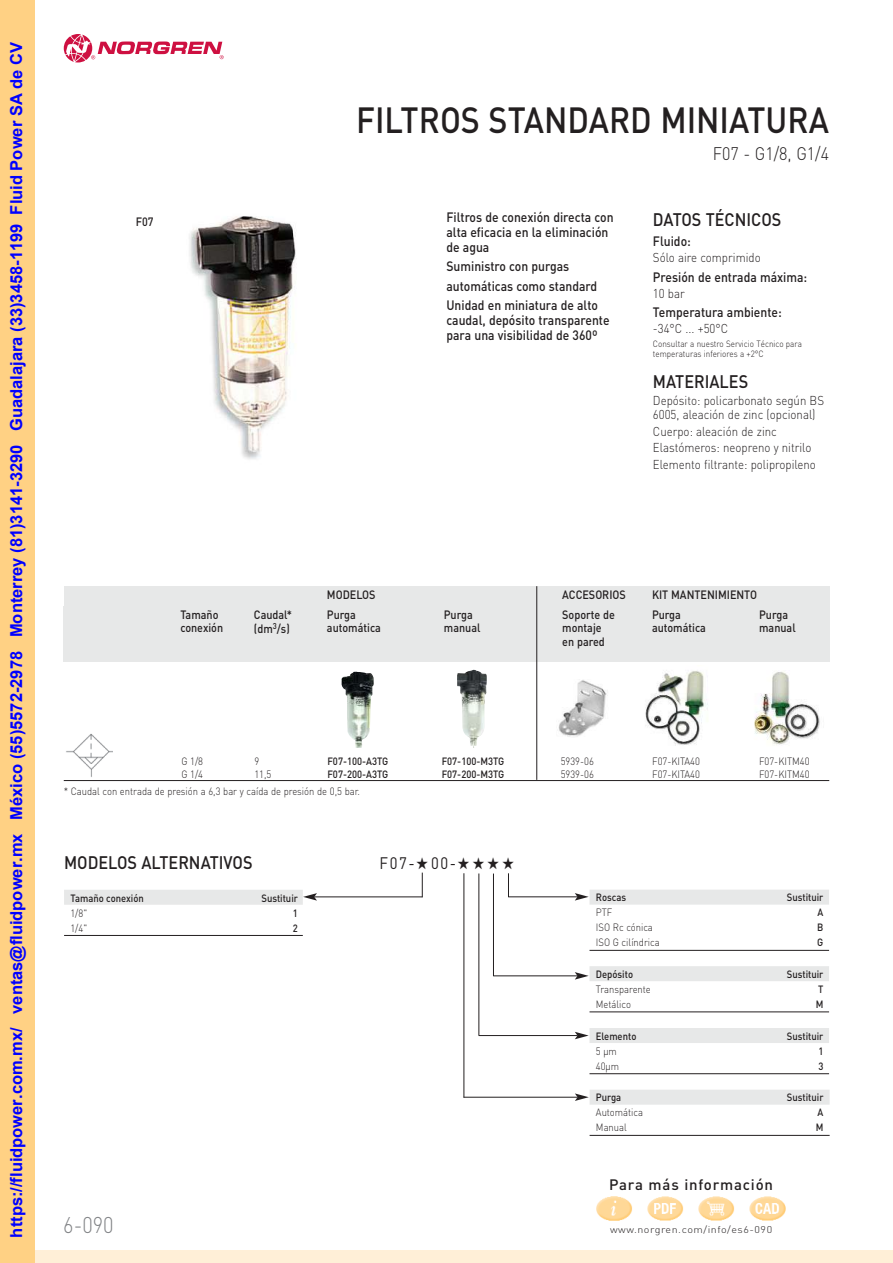
<style>
.page{position:relative;width:893px;height:1263px;background:#fff}
.page>*{position:absolute;margin:0;border:0;box-sizing:border-box;transform-origin:0 0}
.t1{font:500 36px "DIN";color:#231f20;scale:.9 1}
.t2{font:300 22.5px "DIN";color:#808285;scale:.9 1}
.t3{font:500 18px "DIN";color:#231f20;scale:.9 1}
.t4{font:300 18px "DIN";color:#231f20;scale:.9 1}
.t5{font:16.5px "DIN";color:#231f20;scale:.9 1}
.t6{font:500 15px "DIN";letter-spacing:.055em;color:#231f20}
.t7{font:500 13.5px/15px "DIN";color:#231f20;scale:.9 1}
.t8{font:300 12.75px/16.4px "DIN";color:#231f20;scale:.9 1}
.t9{font:500 12px/13.5px "DIN";color:#231f20;scale:.9 1}
.t10{font:300 10.5px "DIN";color:#231f20;scale:.9 1}
.t11{font:500 10.5px "DIN";color:#231f20;scale:.9 1}
.t12{font:300 9.75px "DIN";letter-spacing:.05em;color:#231f20;scale:1.1 1}
.t13{font:300 9px/10.5px "DIN";color:#231f20;scale:.9 1}
</style>
<div class="page">
<img style="left:749px;top:1196px;width:37px;height:25px">
<img style="left:698px;top:1196px;width:37px;height:25px">
<img style="left:647px;top:1196px;width:37px;height:25px">
<img style="left:596px;top:1196px;width:36px;height:25px">
<div style="left:0;top:1250px;width:893px;height:13px;background:#ffefd7"></div>
<svg style="left:0;top:0;width:34px;height:1263px;background:#ddb594"></svg>
<svg style="left:64px;top:34px;width:160px;height:29px"></svg>
<img style="left:66px;top:734px;width:47px;height:43px">
<hr style="left:64px;top:780px;width:765px;height:1px;background:#231f20">
<img style="left:341px;top:671px;width:33px;height:77px">
<img style="left:457px;top:669px;width:30px;height:79px">
<div style="left:64px;top:587px;width:498px;height:19px;background:#e7e8e8"></div>
<div style="left:562px;top:587px;width:90px;height:19px;background:#e7e8e8"></div>
<div style="left:652px;top:587px;width:107px;height:19px;background:#e7e8e8"></div>
<div style="left:759px;top:587px;width:70px;height:19px;background:#e7e8e8"></div>
<div style="left:64px;top:606px;width:190px;height:56px;background:#e7e8e8"></div>
<div style="left:254px;top:606px;width:73px;height:56px;background:#e7e8e8"></div>
<div style="left:327px;top:606px;width:117px;height:56px;background:#e7e8e8"></div>
<div style="left:444px;top:606px;width:118px;height:56px;background:#e7e8e8"></div>
<div style="left:562px;top:606px;width:90px;height:56px;background:#e7e8e8"></div>
<div style="left:652px;top:606px;width:107px;height:56px;background:#e7e8e8"></div>
<div style="left:759px;top:606px;width:70px;height:56px;background:#e7e8e8"></div>
<hr style="left:536px;top:586px;width:1px;height:194px;background:#231f20">
<img style="left:558px;top:680px;width:49px;height:57px">
<svg style="left:508px;top:873px;width:1px;height:23px"></svg>
<hr style="left:508px;top:896px;width:69px;height:1px;background:#231f20">
<svg style="left:575px;top:893px;width:14px;height:8px"></svg>
<div style="left:589px;top:966px;width:240px;height:15px;background:#e7e8e8"></div>
<hr style="left:589px;top:1012px;width:240px;height:1px;background:#231f20">
<div style="left:589px;top:890px;width:240px;height:15px;background:#e7e8e8"></div>
<hr style="left:589px;top:950px;width:240px;height:1px;background:#231f20">
<hr style="left:314px;top:897px;width:108px;height:1px;background:#231f20">
<svg style="left:303px;top:893px;width:14px;height:8px"></svg>
<div style="left:64px;top:890px;width:239px;height:15px;background:#e7e8e8"></div>
<hr style="left:64px;top:935px;width:239px;height:1px;background:#231f20">
<hr style="left:493px;top:874px;width:1px;height:102px;background:#231f20">
<hr style="left:478px;top:874px;width:1px;height:162px;background:#231f20">
<hr style="left:479px;top:1035px;width:98px;height:1px;background:#231f20">
<svg style="left:575px;top:1032px;width:14px;height:7px"></svg>
<hr style="left:493px;top:975px;width:84px;height:1px;background:#231f20">
<svg style="left:575px;top:972px;width:14px;height:8px"></svg>
<div style="left:589px;top:1028px;width:240px;height:15px;background:#e7e8e8"></div>
<hr style="left:589px;top:1073px;width:240px;height:1px;background:#231f20">
<svg style="left:422px;top:873px;width:1px;height:24px"></svg>
<hr style="left:463px;top:1097px;width:114px;height:1px;background:#231f20">
<svg style="left:575px;top:1093px;width:14px;height:8px"></svg>
<div style="left:589px;top:1090px;width:240px;height:15px;background:#e7e8e8"></div>
<hr style="left:589px;top:1135px;width:240px;height:1px;background:#231f20">
<hr style="left:463px;top:873px;width:1px;height:225px;background:#231f20">
<img style="left:189px;top:216px;width:107px;height:243px">
<img style="left:645px;top:671px;width:63px;height:75px">
<img style="left:754px;top:671px;width:66px;height:74px">
<p class="t9" style="left:136px;top:217px;width:21px">F07</p>
<h1 class="t1" style="left:356px;top:108px;width:527px">FILTROS STANDARD MINIATURA</h1>
<h3 class="t4" style="left:713px;top:147px;width:130px">F07 - G1/8, G1/4</h3>
<p class="t7" style="left:446px;top:211px;width:187px">Filtros de conexión directa con alta eficacia en la eliminación de agua</p>
<p class="t7" style="left:446px;top:259px;width:170px;line-height:19.2px">Suministro con purgas automáticas como standard<br>Unidad en miniatura de alto</p>
<p class="t7" style="left:446px;top:314px;width:183px">caudal, depósito transparente para una visibilidad de 360º</p>
<h3 class="t3" style="left:653px;top:213px;width:144px">DATOS TÉCNICOS</h3>
<p class="t7" style="left:653px;top:235px;width:44px">Fluido:</p>
<p class="t8" style="left:653px;top:251px;width:121px">Sólo aire comprimido</p>
<p class="t7" style="left:653px;top:271px;width:173px">Presión de entrada máxima:</p>
<p class="t8" style="left:653px;top:287px;width:37px">10 bar</p>
<p class="t7" style="left:653px;top:306px;width:145px">Temperatura ambiente:</p>
<p class="t8" style="left:653px;top:322px;width:85px">-34°C ... +50°C</p>
<p class="t13" style="left:653px;top:339px;width:167px">Consultar a nuestro Servicio Técnico para temperaturas inferiores a +2°C</p>
<h3 class="t3" style="left:653px;top:375px;width:107px">MATERIALES</h3>
<p class="t8" style="left:653px;top:395px;width:192px;line-height:14.2px">Depósito: policarbonato según BS<br>6005, aleación de zinc (opcional)</p>
<p class="t8" style="left:653px;top:425px;width:183px">Cuerpo: aleación de zinc<br>Elastómeros: neopreno y nitrilo<br>Elemento filtrante: polipropileno</p>
<p class="t9" style="left:327px;top:590px;width:56px">MODELOS</p>
<p class="t9" style="left:562px;top:590px;width:72px">ACCESORIOS</p>
<p class="t9" style="left:652px;top:590px;width:118px">KIT MANTENIMIENTO</p>
<p class="t9" style="left:180px;top:609px;width:49px">Tamaño conexión</p>
<p class="t9" style="left:254px;top:608px;width:44px;line-height:14.5px">Caudal* (dm<sup>3</sup>/s)</p>
<p class="t9" style="left:327px;top:609px;width:61px">Purga automática</p>
<p class="t9" style="left:444px;top:609px;width:42px">Purga manual</p>
<p class="t9" style="left:562px;top:609px;width:60px">Soporte de montaje en pared</p>
<p class="t9" style="left:652px;top:609px;width:61px">Purga automática</p>
<p class="t9" style="left:759px;top:609px;width:42px">Purga manual</p>
<p class="t10" style="left:181px;top:758px;width:26px">G 1/8</p>
<p class="t10" style="left:254px;top:758px;width:7px">9</p>
<p class="t11" style="left:327px;top:758px;width:69px">F07-100-A3TG</p>
<p class="t11" style="left:442px;top:758px;width:71px">F07-100-M3TG</p>
<p class="t10" style="left:561px;top:758px;width:38px">5939-06</p>
<p class="t10" style="left:652px;top:758px;width:55px">F07-KITA40</p>
<p class="t10" style="left:759px;top:758px;width:57px">F07-KITM40</p>
<p class="t10" style="left:181px;top:770px;width:26px">G 1/4</p>
<p class="t10" style="left:254px;top:770px;width:20px">11,5</p>
<p class="t11" style="left:327px;top:770px;width:69px">F07-200-A3TG</p>
<p class="t11" style="left:442px;top:770px;width:71px">F07-200-M3TG</p>
<p class="t10" style="left:561px;top:770px;width:38px">5939-06</p>
<p class="t10" style="left:652px;top:770px;width:55px">F07-KITA40</p>
<p class="t10" style="left:759px;top:770px;width:57px">F07-KITM40</p>
<p class="t10" style="left:64px;top:787px;width:331px">* Caudal con entrada de presión a 6,3 bar y caída de presión de 0,5 bar.</p>
<h3 class="t3" style="left:64px;top:857px;width:211px">MODELOS ALTERNATIVOS</h3>
<p class="t5" style="left:380px;top:857px;width:151px">F07-★00-★★★★</p>
<p class="t11" style="left:70px;top:894px;width:83px">Tamaño conexión</p>
<p class="t11" style="left:261px;top:894px;width:42px">Sustituir</p>
<p class="t10" style="left:70px;top:909px;width:20px">1/8"</p>
<p class="t11" style="left:293px;top:909px;width:7px">1</p>
<p class="t10" style="left:70px;top:924px;width:20px">1/4"</p>
<p class="t11" style="left:293px;top:924px;width:7px">2</p>
<h2 class="t2" style="left:63px;top:1217px;width:57px">6-090</h2>
<p class="t11" style="left:596px;top:894px;width:35px">Roscas</p>
<p class="t11" style="left:787px;top:894px;width:42px">Sustituir</p>
<p class="t10" style="left:596px;top:909px;width:20px">PTF</p>
<p class="t11" style="left:817px;top:909px;width:8px">A</p>
<p class="t10" style="left:596px;top:924px;width:65px">ISO Rc cónica</p>
<p class="t11" style="left:817px;top:924px;width:8px">B</p>
<p class="t10" style="left:596px;top:939px;width:72px">ISO G cilíndrica</p>
<p class="t11" style="left:817px;top:939px;width:8px">G</p>
<p class="t11" style="left:596px;top:970px;width:43px">Depósito</p>
<p class="t11" style="left:787px;top:970px;width:42px">Sustituir</p>
<p class="t10" style="left:596px;top:985px;width:63px">Transparente</p>
<p class="t11" style="left:818px;top:985px;width:7px">T</p>
<p class="t10" style="left:596px;top:1000px;width:41px">Metálico</p>
<p class="t11" style="left:816px;top:1000px;width:10px">M</p>
<p class="t11" style="left:596px;top:1032px;width:47px">Elemento</p>
<p class="t11" style="left:787px;top:1032px;width:42px">Sustituir</p>
<p class="t10" style="left:596px;top:1047px;width:25px">5 μm</p>
<p class="t11" style="left:818px;top:1047px;width:7px">1</p>
<p class="t10" style="left:596px;top:1062px;width:27px">40μm</p>
<p class="t11" style="left:818px;top:1062px;width:7px">3</p>
<p class="t11" style="left:596px;top:1094px;width:30px">Purga</p>
<p class="t11" style="left:787px;top:1094px;width:42px">Sustituir</p>
<p class="t10" style="left:596px;top:1109px;width:54px">Automática</p>
<p class="t11" style="left:817px;top:1109px;width:8px">A</p>
<p class="t10" style="left:596px;top:1124px;width:36px">Manual</p>
<p class="t11" style="left:816px;top:1124px;width:10px">M</p>
<p class="t6" style="left:609px;top:1179px;width:165px">Para más información</p>
<p class="t12" style="left:610px;top:1226px;width:149px">www.norgren.com/info/es6-090</p>
</div>
